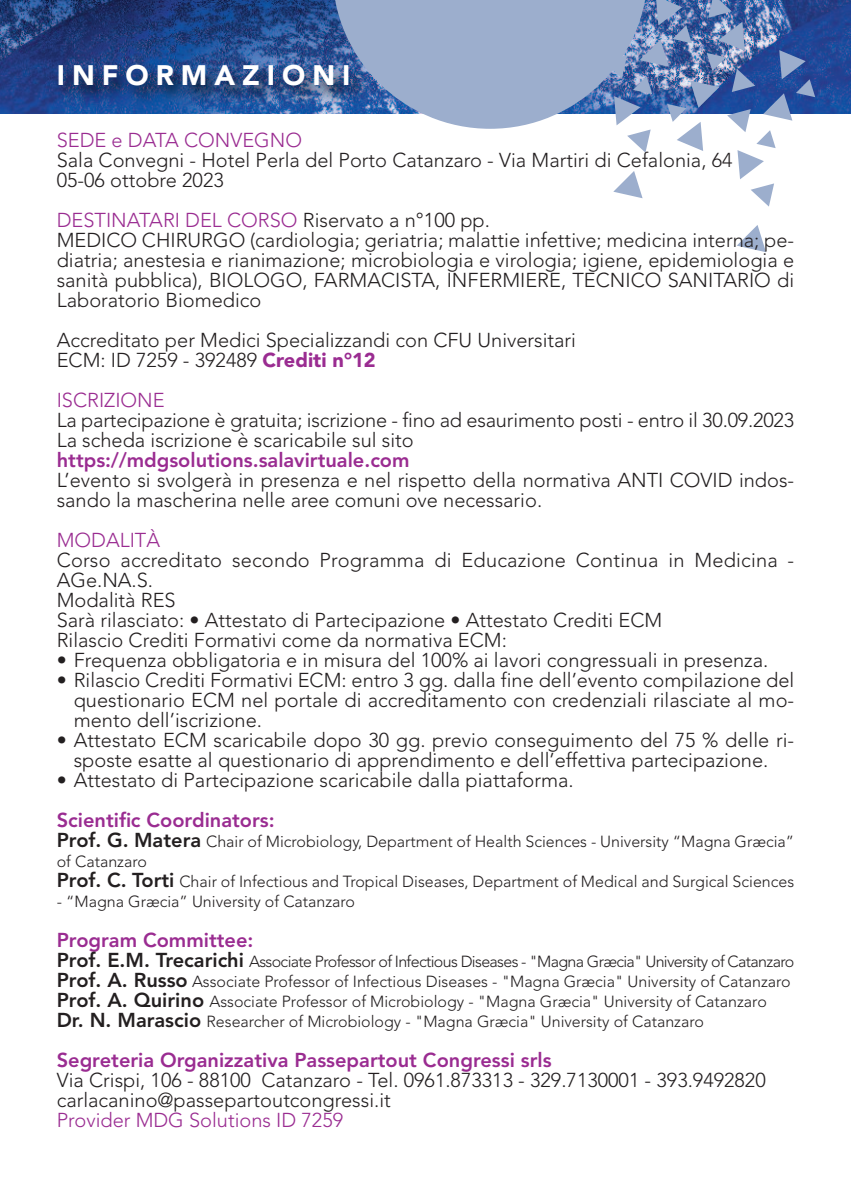
<style>
.page{position:relative;width:851px;height:1191px;background:#fff}
.page>*{position:absolute;margin:0;border:0;box-sizing:border-box;transform-origin:0 0}
.t1{font:900 28px "Avenir";letter-spacing:.25em;color:#fff}
.t2{font:300 20px/20px "Avenir";color:#231f20}
.t3{font:800 20px "Avenir";color:#9a2c91}
.t4{font:300 20px "Avenir";color:#9a2c91}
.t5{font:300 16px/20px "Avenir";color:#231f20}
.s1{color:#9a2c91}
.s2{font-weight:900;color:#9a2c91}
.s3{font-weight:800;font-size:20px}
</style>
<div class="page">
<img style="left:0;top:0;width:850px;height:113px">
<svg style="left:737px;top:225px;width:29px;height:27px"></svg>
<svg style="left:613px;top:0;width:202px;height:207px"></svg>
<img style="left:41px;top:45px;width:786px;height:81px">
<svg style="left:332px;top:0;width:315px;height:129px;background:#95a8ca"></svg>
<h1 class="t1" style="left:57px;top:51px;width:295px">INFORMAZIONI</h1>
<p class="t4" style="left:57px;top:128px;width:247px">SEDE e DATA CONVEGNO</p>
<p class="t2" style="left:57px;top:150px;width:677px">Sala Convegni - Hotel Perla del Porto Catanzaro - Via Martiri di Cefalonia, 64<br>05-06 ottobre 2023</p>
<p class="t2" style="left:57px;top:210px;width:739px"><span class="s1">DESTINATARI DEL CORSO</span> Riservato a n°100 pp.<br>MEDICO CHIRURGO (cardiologia; geriatria; malattie infettive; medicina interna; pe&shy;diatria; anestesia e rianimazione; microbiologia e virologia; igiene, epidemiologia e sanità pubblica), BIOLOGO, FARMACISTA, INFERMIERE, TECNICO SANITARIO di Laboratorio Biomedico</p>
<p class="t2" style="left:57px;top:330px;width:520px">Accreditato per Medici Specializzandi con CFU Universitari<br>ECM: ID 7259 - 392489 <span class="s2">Crediti n°12</span></p>
<p class="t4" style="left:57px;top:388px;width:109px">ISCRIZIONE</p>
<p class="t2" style="left:57px;top:410px;width:739px">La partecipazione è gratuita; iscrizione - fino ad esaurimento posti - entro il 30.09.2023<br>La scheda iscrizione è scaricabile sul sito</p>
<p class="t3" style="left:57px;top:444px;width:354px">https://mdgsolutions.salavirtuale.com</p>
<p class="t2" style="left:57px;top:470px;width:739px">L’evento si svolgerà in presenza e nel rispetto della normativa ANTI COVID indos&shy;sando la mascherina nelle aree comuni ove necessario.</p>
<p class="t4" style="left:57px;top:528px;width:105px">MODALITÀ</p>
<p class="t2" style="left:57px;top:550px;width:739px">Corso accreditato secondo Programma di Educazione Continua in Medicina - AGe.NA.S.<br>Modalità RES<br>Sarà rilasciato: • Attestato di Partecipazione • Attestato Crediti ECM<br>Rilascio Crediti Formativi come da normativa ECM:</p>
<p class="t2" style="left:57px;top:650px;width:713px">• Frequenza obbligatoria e in misura del 100% ai lavori congressuali in presenza.</p>
<p class="t2" style="left:74px;top:670px;width:722px;text-align:justify;text-indent:-17px">• Rilascio Crediti Formativi ECM: entro 3 gg. dalla fine dell’evento compilazione del questionario ECM nel portale di accreditamento con credenziali rilasciate al mo&shy;mento dell’iscrizione.</p>
<p class="t2" style="left:57px;top:730px;width:738px;text-align:center">• Attestato ECM scaricabile dopo 30 gg. previo conseguimento del 75 % delle ri&shy;sposte esatte al questionario di apprendimento e dell’effettiva partecipazione.</p>
<p class="t2" style="left:57px;top:770px;width:518px">• Attestato di Partecipazione scaricabile dalla piattaforma.</p>
<p class="t3" style="left:57px;top:804px;width:219px">Scientific Coordinators:</p>
<p class="t5" style="left:57px;top:831px;width:739px"><span class="s3">Prof. G. Matera</span> Chair of Microbiology, Department of Health Sciences - University “Magna Græcia” of Catanzaro<br><span class="s3">Prof. C. Torti</span> Chair of Infectious and Tropical Diseases, Department of Medical and Surgical Sciences</p>
<p class="t5" style="left:57px;top:891px;width:300px">- “Magna Græcia” University of Catanzaro</p>
<p class="t3" style="left:57px;top:924px;width:198px">Program Committee:</p>
<p class="t5" style="left:57px;top:951px;width:739px"><span class="s3">Prof. E.M. Trecarichi</span> Associate Professor of Infectious Diseases - "Magna Græcia" University of Catanzaro <span class="s3">Prof. A. Russo</span> Associate Professor of Infectious Diseases - "Magna Græcia" University of Catanzaro <span class="s3">Prof. A. Quirino</span> Associate Professor of Microbiology - "Magna Græcia" University of Catanzaro <span class="s3">Dr. N. Marascio</span> Researcher of Microbiology - "Magna Græcia" University of Catanzaro</p>
<p class="t3" style="left:57px;top:1044px;width:496px">Segreteria Organizzativa Passepartout Congressi srls</p>
<p class="t2" style="left:57px;top:1070px;width:710px">Via Crispi, 106 - 88100 Catanzaro - Tel. 0961.873313 - 329.7130001 - 393.9492820 carlacanino@passepartoutcongressi.it</p>
<p class="t4" style="left:57px;top:1108px;width:288px">Provider MDG Solutions ID 7259</p>
</div>
